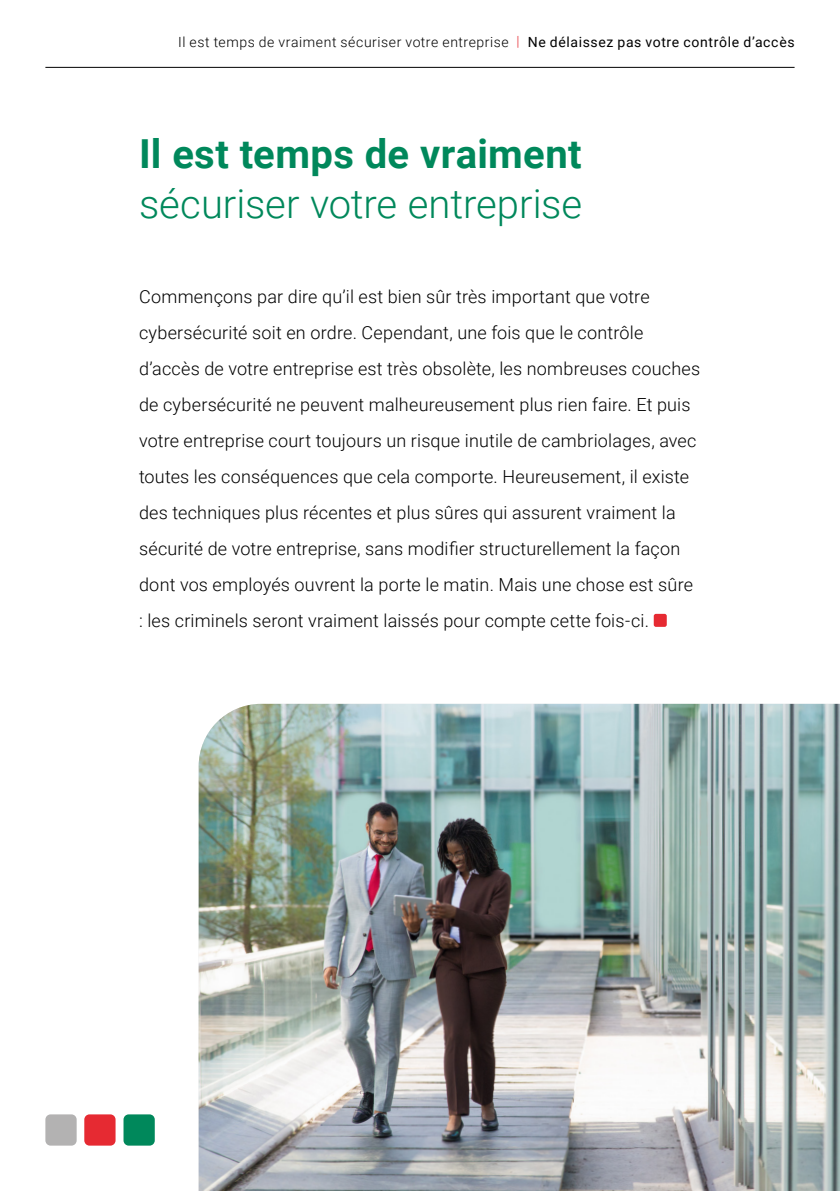
<style>
.page{position:relative;width:840px;height:1191px;background:#fff}
.page>*{position:absolute;margin:0;border:0;box-sizing:border-box;transform-origin:0 0}
.t1{font:300 40px "Roboto";color:#00885b}
.t2{font:700 40px "Roboto";letter-spacing:.01em;color:#00885b}
.t3{font:300 18px/36px "Roboto";letter-spacing:.01em;color:#000}
.t4{font:300 14px "Roboto";letter-spacing:.04em;color:#000}
.s1{color:#e62a32}
.s2{font-weight:400}
</style>
<div class="page">
<hr style="left:45px;top:67px;width:749px;height:1px;background:#000">
<div style="left:123px;top:1114px;width:32px;height:31px;background:#00885b;border-radius:5px"></div>
<div style="left:84px;top:1114px;width:31px;height:31px;background:#e62a32;border-radius:5px"></div>
<div style="left:45px;top:1114px;width:32px;height:31px;background:#b3b2b2;border-radius:5px"></div>
<div style="left:653px;top:614px;width:13px;height:13px;background:#e62a32;border-radius:2px"></div>
<img style="left:198px;top:704px;width:641px;height:487px">
<p class="t4" style="left:178px;top:32px;width:617px">Il est temps de vraiment sécuriser votre entreprise <span class="s1">|</span> <span class="s2">Ne délaissez pas votre contrôle d’accès</span></p>
<h1 class="t2" style="left:139px;top:126px;width:444px">Il est temps de vraiment</h1>
<h1 class="t1" style="left:139px;top:176px;width:444px">sécuriser votre entreprise</h1>
<p class="t3" style="left:139px;top:278px;width:562px">Commençons par dire qu’il est bien sûr très important que votre cybersécurité soit en ordre. Cependant, une fois que le contrôle d’accès de votre entreprise est très obsolète, les nombreuses couches de cybersécurité ne peuvent malheureusement plus rien faire. Et puis votre entreprise court toujours un risque inutile de cambriolages, avec toutes les conséquences que cela comporte. Heureusement, il existe des techniques plus récentes et plus sûres qui assurent vraiment la sécurité de votre entreprise, sans modifier structurellement la façon dont vos employés ouvrent la porte le matin. Mais une chose est sûre : les criminels seront vraiment laissés pour compte cette fois-ci.</p>
</div>
